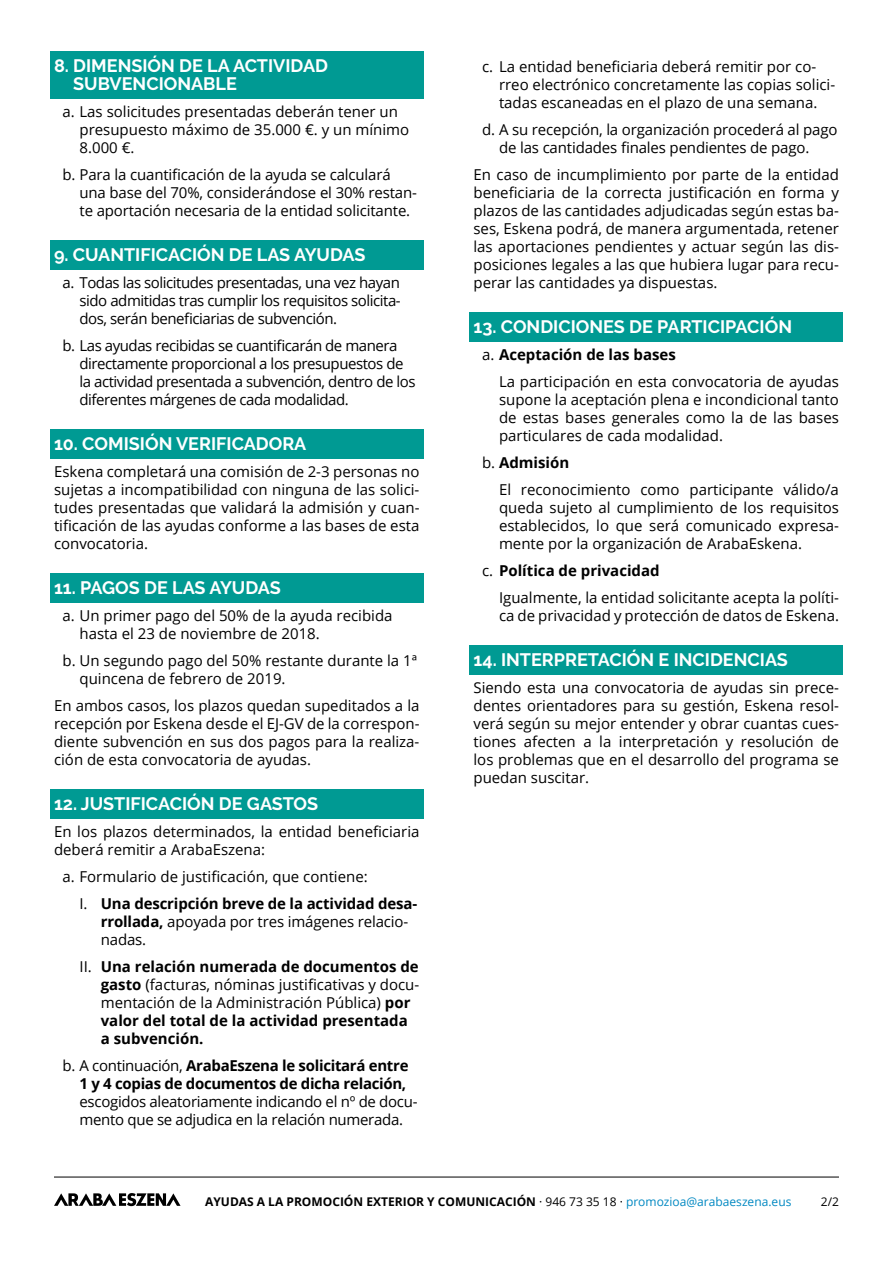
<style>
.page{position:relative;width:893px;height:1263px;background:#fff}
.page>*{position:absolute;margin:0;border:0;box-sizing:border-box;transform-origin:0 0}
.t1{font:700 18px/18px "Raleway";color:#fff}
.t2{font:15px/18px "Open Sans";color:#000}
.t3{font:700 15px/18px "Open Sans";color:#000}
.t4{font:15px/18px "Open Sans";letter-spacing:-.03em;color:#000}
.t5{font:15px/18px "Open Sans";letter-spacing:-.02em;color:#000}
.t6{font:700 15px/18px "Open Sans";letter-spacing:-.02em;color:#000;text-align:right}
.t7{font:700 12px "Open Sans";color:#000}
.t8{font:12px "Open Sans";color:#000}
.s1{font-weight:700}
.s2{font-weight:400}
.s3{font-weight:400;color:#0088c2}
</style>
<div class="page">
<hr style="left:54px;top:1177px;width:785px;height:1px;background:#000">
<svg style="left:54px;top:1193px;width:127px;height:13px"></svg>
<div style="left:50px;top:51px;width:374px;height:47px;background:#009a93"></div>
<div style="left:50px;top:240px;width:374px;height:29px;background:#009a93"></div>
<div style="left:50px;top:429px;width:374px;height:29px;background:#009a93"></div>
<div style="left:50px;top:573px;width:374px;height:29px;background:#009a93"></div>
<div style="left:50px;top:789px;width:374px;height:29px;background:#009a93"></div>
<div style="left:469px;top:312px;width:374px;height:29px;background:#009a93"></div>
<div style="left:469px;top:645px;width:374px;height:29px;background:#009a93"></div>
<p class="t1" style="left:73px;top:57px;width:256px;text-indent:-19px">8. DIMENSIÓN DE LA ACTIVIDAD<br>SUBVENCIONABLE</p>
<p class="t2" style="left:80px;top:102px;width:331px;text-indent:-17px">a. Las solicitudes presentadas deberán tener un presupuesto máximo de 35.000 €. y un mínimo<br>8.000 €.</p>
<p class="t2" style="left:80px;top:165px;width:339px;text-indent:-17px">b. Para la cuantificación de la ayuda se calculará una base del 70%, considerándose el 30% restan&shy;te aportación necesaria de la entidad solicitante.</p>
<p class="t1" style="left:54px;top:246px;width:313px">9. CUANTIFICACIÓN DE LAS AYUDAS</p>
<p class="t2" style="left:80px;top:273px;width:323px;text-align:justify;text-indent:-17px">a. Todas las solicitudes presentadas, una vez hayan sido admitidas tras cumplir los requisitos solicita&shy;dos, serán beneficiarias de subvención.</p>
<p class="t4" style="left:80px;top:336px;width:338px;text-indent:-17px">b. Las ayudas recibidas se cuantificarán de manera directamente proporcional a los presupuestos de la actividad presentada a subvención, dentro de los diferentes márgenes de cada modalidad.</p>
<p class="t1" style="left:54px;top:435px;width:254px">10. COMISIÓN VERIFICADORA</p>
<p class="t2" style="left:54px;top:462px;width:367px;text-align:justify">Eskena completará una comisión de 2-3 personas no sujetas a incompatibilidad con ninguna de las solici&shy;tudes presentadas que validará la admisión y cuan&shy;tificación de las ayudas conforme a las bases de esta convocatoria.</p>
<p class="t1" style="left:54px;top:579px;width:228px">11. PAGOS DE LAS AYUDAS</p>
<p class="t2" style="left:80px;top:606px;width:315px;text-indent:-17px">a. Un primer pago del 50% de la ayuda recibida hasta el 23 de noviembre de 2018.</p>
<p class="t2" style="left:80px;top:651px;width:339px;text-indent:-17px">b. Un segundo pago del 50% restante durante la 1ª quincena de febrero de 2019.</p>
<p class="t2" style="left:54px;top:696px;width:367px;text-align:justify">En ambos casos, los plazos quedan supeditados a la recepción por Eskena desde el EJ-GV de la correspon&shy;diente subvención en sus dos pagos para la realiza&shy;ción de esta convocatoria de ayudas.</p>
<p class="t1" style="left:54px;top:795px;width:266px">12. JUSTIFICACIÓN DE GASTOS</p>
<p class="t2" style="left:54px;top:822px;width:367px">En los plazos determinados, la entidad beneficiaria deberá remitir a ArabaEszena:</p>
<p class="t2" style="left:80px;top:863px;width:339px;line-height:27px;text-indent:-17px">a. Formulario de justificación, que contiene:<br>I. <span class="s1">Una descripción breve de la actividad desa-</span></p>
<p class="t2" style="left:101px;top:912px;width:309px"><span class="s1">rrollada,</span> apoyada por tres imágenes relacio&shy;nadas.</p>
<p class="t3" style="left:101px;top:957px;width:320px;text-indent:-21px"><span class="s2">II.</span> Una relación numerada de documentos de gasto <span class="s2">(facturas, nóminas justificativas y docu&shy;mentación de la Administración Pública)</span> por valor del total de la actividad presentada a subvención.</p>
<p class="t6" style="left:63px;top:1056px;width:348px"><span class="s2">b. A continuación,</span> ArabaEszena le solicitará entre<br>1 y 4 copias de documentos de dicha relación,</p>
<p class="t5" style="left:80px;top:1092px;width:340px">escogidos aleatoriamente indicando el nº de docu&shy;mento que se adjudica en la relación numerada.</p>
<p class="t2" style="left:499px;top:57px;width:338px;text-indent:-17px">c. La entidad beneficiaria deberá remitir por co&shy;rreo electrónico concretamente las copias solici&shy;tadas escaneadas en el plazo de una semana.</p>
<p class="t2" style="left:499px;top:120px;width:340px;text-indent:-17px">d. A su recepción, la organización procederá al pago de las cantidades finales pendientes de pago.</p>
<p class="t2" style="left:473px;top:165px;width:367px;text-align:justify">En caso de incumplimiento por parte de la entidad beneficiaria de la correcta justificación en forma y plazos de las cantidades adjudicadas según estas ba&shy;ses, Eskena podrá, de manera argumentada, retener las aportaciones pendientes y actuar según las dis&shy;posiciones legales a las que hubiera lugar para recu&shy;perar las cantidades ya dispuestas.</p>
<p class="t1" style="left:473px;top:318px;width:320px">13. CONDICIONES DE PARTICIPACIÓN</p>
<p class="t2" style="left:499px;top:341px;width:341px;line-height:27px;text-indent:-17px">a. <span class="s1">Aceptación de las bases<br></span>La participación en esta convocatoria de ayudas</p>
<p class="t2" style="left:499px;top:390px;width:341px;text-align:justify">supone la aceptación plena e incondicional tanto de estas bases generales como la de las bases particulares de cada modalidad.</p>
<p class="t2" style="left:499px;top:449px;width:341px;line-height:27px;text-indent:-17px">b. <span class="s1">Admisión<br></span>El reconocimiento como participante válido/a</p>
<p class="t2" style="left:499px;top:498px;width:341px;text-align:justify">queda sujeto al cumplimiento de los requisitos establecidos, lo que será comunicado expresa&shy;mente por la organización de ArabaEskena.</p>
<p class="t2" style="left:499px;top:557px;width:341px;line-height:27px;text-indent:-17px">c. <span class="s1">Política de privacidad<br></span>Igualmente, la entidad solicitante acepta la políti-</p>
<p class="t2" style="left:499px;top:606px;width:341px">ca de privacidad y protección de datos de Eskena.</p>
<p class="t1" style="left:473px;top:651px;width:316px">14. INTERPRETACIÓN E INCIDENCIAS</p>
<p class="t2" style="left:473px;top:678px;width:367px;text-align:justify">Siendo esta una convocatoria de ayudas sin prece&shy;dentes orientadores para su gestión, Eskena resol&shy;verá según su mejor entender y obrar cuantas cues&shy;tiones afecten a la interpretación y resolución de los problemas que en el desarrollo del programa se puedan suscitar.</p>
<p class="t7" style="left:205px;top:1193px;width:588px">AYUDAS A LA PROMOCIÓN EXTERIOR Y COMUNICACIÓN <span class="s2">· 946 73 35 18 ·</span> <span class="s3">promozioa@arabaeszena.eus</span></p>
<p class="t8" style="left:821px;top:1193px;width:20px">2/2</p>
</div>
